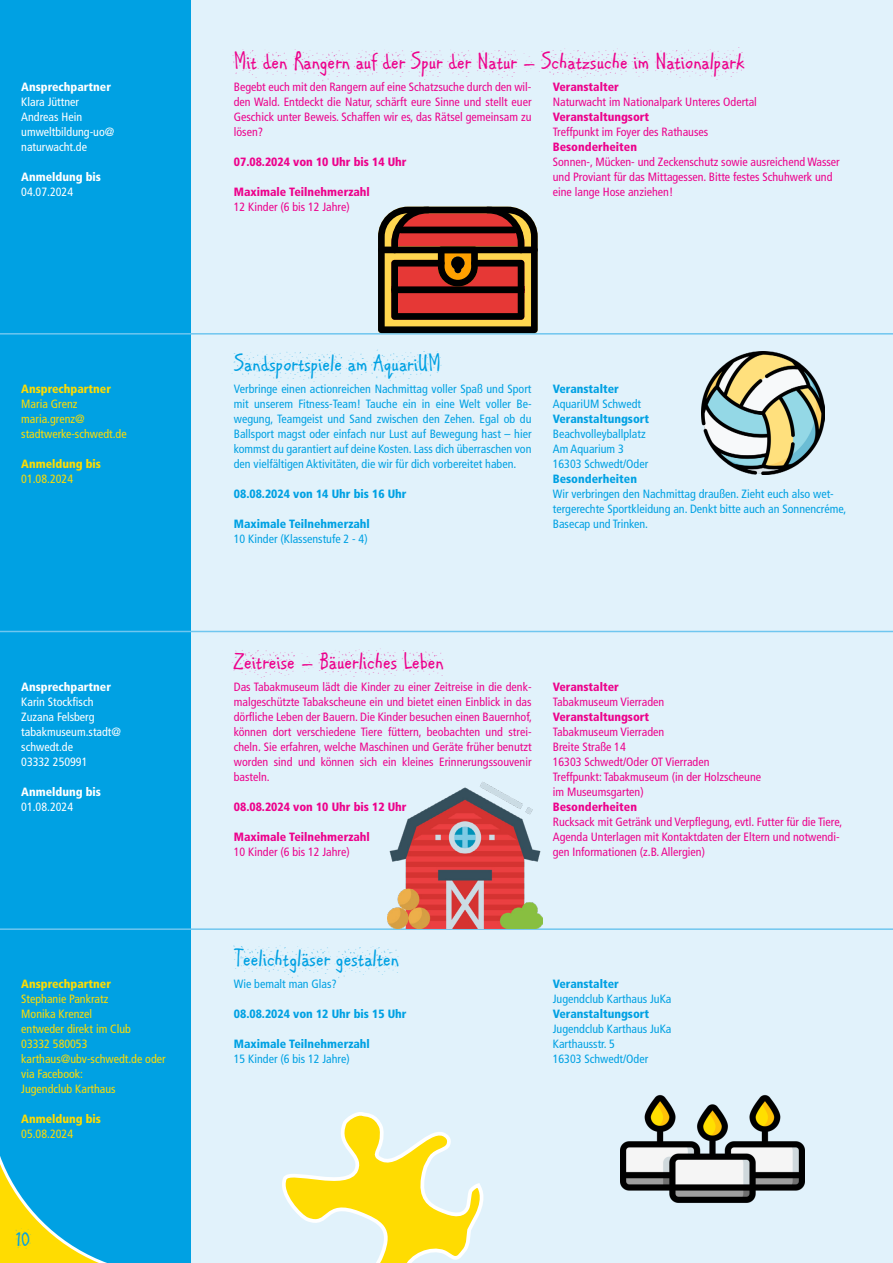
<style>
.page{position:relative;width:893px;height:1263px;background:#fff}
.page>*{position:absolute;margin:0;border:0;box-sizing:border-box;transform-origin:0 0}
.t1{font:24px "ARCARTER";color:#ed028c}
.t2{font:24px "ARCARTER";color:#00a1e3}
.t3{font:22.5px "ARCARTER";color:#00a1e3}
.t4{font:condensed 12px/15px "Frutiger LT Std";color:#ed028c}
.t5{font:condensed 12px/15px "Frutiger LT Std";color:#00a1e3}
.t6{font:900 condensed 12px "Frutiger LT Std";color:#ed028c}
.t7{font:condensed 12px/15px "Frutiger LT Std";color:#ffdc01}
.t8{font:900 condensed 12px "Frutiger LT Std";color:#00a1e3}
.t9{font:condensed 12px/15px "Frutiger LT Std";color:#fff}
.t10{font:900 condensed 12px "Frutiger LT Std";color:#fff}
.t11{font:900 condensed 12px "Frutiger LT Std";color:#ffdc01}
</style>
<div class="page">
<div style="left:0;top:0;width:191px;height:1263px;background:#00a1e3"></div>
<svg style="left:0;top:1156px;width:107px;height:107px"></svg>
<div style="left:191px;top:0;width:702px;height:1263px;background:#e1f2fb"></div>
<hr style="left:0;top:333px;width:893px;height:2px;background:#6fc6ef">
<hr style="left:0;top:631px;width:893px;height:1px;background:#6fc6ef">
<hr style="left:0;top:928px;width:893px;height:2px;background:#6fc6ef">
<svg style="left:282px;top:1112px;width:202px;height:151px"></svg>
<svg style="left:378px;top:207px;width:160px;height:126px;background:#893f25"></svg>
<div style="left:391px;top:286px;width:133px;height:7px;background:#000;border-radius:3px"></div>
<div style="left:398px;top:227px;width:120px;height:6px;background:#000;border-radius:3px"></div>
<div style="left:451px;top:257px;width:13px;height:13px;background:#000;border-radius:50%"></div>
<div style="left:454px;top:260px;width:7px;height:13px;background:#000;border-radius:3px"></div>
<img style="left:388px;top:782px;width:154px;height:147px">
<img style="left:702px;top:352px;width:123px;height:123px">
<img style="left:620px;top:1095px;width:184px;height:108px">
<p class="t10" style="left:21px;top:80px;width:91px">Ansprechpartner</p>
<p class="t9" style="left:21px;top:94px;width:95px">Klara Jüttner<br>Andreas Hein umweltbildung-uo@ naturwacht.de</p>
<p class="t10" style="left:21px;top:170px;width:81px">Anmeldung bis</p>
<p class="t9" style="left:21px;top:184px;width:53px">04.07.2024</p>
<p class="t11" style="left:21px;top:381px;width:91px">Ansprechpartner</p>
<p class="t7" style="left:21px;top:396px;width:107px">Maria Grenz maria.grenz@ stadtwerke-schwedt.de</p>
<p class="t11" style="left:21px;top:456px;width:81px">Anmeldung bis</p>
<p class="t7" style="left:21px;top:471px;width:53px">01.08.2024</p>
<p class="t10" style="left:21px;top:679px;width:91px">Ansprechpartner</p>
<p class="t9" style="left:21px;top:694px;width:101px">Karin Stockfisch<br>Zuzana Felsberg tabakmuseum.stadt@ schwedt.de<br>03332 250991</p>
<p class="t10" style="left:21px;top:784px;width:81px">Anmeldung bis</p>
<p class="t9" style="left:21px;top:799px;width:53px">01.08.2024</p>
<p class="t11" style="left:21px;top:977px;width:91px">Ansprechpartner</p>
<p class="t7" style="left:21px;top:992px;width:146px">Stephanie Pankratz<br>Monika Krenzel<br>entweder direkt im Club<br>03332 580053 karthaus@ubv-schwedt.de oder via Facebook:<br>Jugendclub Karthaus</p>
<p class="t11" style="left:21px;top:1112px;width:81px">Anmeldung bis</p>
<p class="t7" style="left:21px;top:1127px;width:53px">05.08.2024</p>
<h2 class="t3" style="left:16px;top:1225px;width:15px">10</h2>
<h1 class="t1" style="left:234px;top:47px;width:512px">MIT DEN RANGERN AUF DER SPUR DER NATUR – SCHATZSUCHE IM NATIONALPARK</h1>
<p class="t6" style="left:553px;top:80px;width:68px">Veranstalter</p>
<p class="t4" style="left:553px;top:94px;width:206px">Naturwacht im Nationalpark Unteres Odertal</p>
<p class="t6" style="left:553px;top:110px;width:98px">Veranstaltungsort</p>
<p class="t4" style="left:553px;top:124px;width:157px">Treffpunkt im Foyer des Rathauses</p>
<p class="t6" style="left:553px;top:140px;width:86px">Besonderheiten</p>
<p class="t4" style="left:553px;top:154px;width:289px">Sonnen-, Mücken- und Zeckenschutz sowie ausreichend Wasser und Proviant für das Mittagessen. Bitte festes Schuhwerk und eine lange Hose anziehen!</p>
<p class="t4" style="left:234px;top:79px;width:299px;text-align:justify">Begebt euch mit den Rangern auf eine Schatzsuche durch den wil&shy;den Wald. Entdeckt die Natur, schärft eure Sinne und stellt euer Geschick unter Beweis. Schaffen wir es, das Rätsel gemeinsam zu lösen?</p>
<p class="t6" style="left:234px;top:155px;width:174px">07.08.2024 von 10 Uhr bis 14 Uhr</p>
<p class="t6" style="left:234px;top:185px;width:138px">Maximale Teilnehmerzahl</p>
<p class="t4" style="left:234px;top:199px;width:117px">12 Kinder (6 bis 12 Jahre)</p>
<h1 class="t2" style="left:234px;top:349px;width:208px">SANDSPORTSPIELE AM AQUARIUM</h1>
<p class="t5" style="left:234px;top:381px;width:299px;text-align:justify">Verbringe einen actionreichen Nachmittag voller Spaß und Sport mit unserem Fitness-Team! Tauche ein in eine Welt voller Be&shy;wegung, Teamgeist und Sand zwischen den Zehen. Egal ob du Ballsport magst oder einfach nur Lust auf Bewegung hast – hier kommst du garantiert auf deine Kosten. Lass dich überraschen von den vielfältigen Aktivitäten, die wir für dich vorbereitet haben.</p>
<p class="t8" style="left:234px;top:486px;width:174px">08.08.2024 von 14 Uhr bis 16 Uhr</p>
<p class="t8" style="left:234px;top:516px;width:138px">Maximale Teilnehmerzahl</p>
<p class="t5" style="left:234px;top:531px;width:135px">10 Kinder (Klassenstufe 2 - 4)</p>
<p class="t8" style="left:553px;top:381px;width:68px">Veranstalter</p>
<p class="t5" style="left:553px;top:396px;width:90px">AquariUM Schwedt</p>
<p class="t8" style="left:553px;top:411px;width:98px">Veranstaltungsort</p>
<p class="t5" style="left:553px;top:426px;width:97px">Beachvolleyballplatz<br>Am Aquarium 3<br>16303 Schwedt/Oder</p>
<p class="t8" style="left:553px;top:471px;width:86px">Besonderheiten</p>
<p class="t5" style="left:553px;top:486px;width:295px">Wir verbringen den Nachmittag draußen. Zieht euch also wet&shy;tergerechte Sportkleidung an. Denkt bitte auch an Sonnencréme,<br>Basecap und Trinken.</p>
<h1 class="t1" style="left:234px;top:646px;width:211px">ZEITREISE – BÄUERLICHES LEBEN</h1>
<p class="t4" style="left:234px;top:679px;width:300px;text-align:justify">Das Tabakmuseum lädt die Kinder zu einer Zeitreise in die denk&shy;malgeschützte Tabakscheune ein und bietet einen Einblick in das dörfliche Leben der Bauern. Die Kinder besuchen einen Bauernhof, können dort verschiedene Tiere füttern, beobachten und strei&shy;cheln. Sie erfahren, welche Maschinen und Geräte früher benutzt worden sind und können sich ein kleines Erinnerungssouvenir basteln.</p>
<p class="t6" style="left:234px;top:799px;width:174px">08.08.2024 von 10 Uhr bis 12 Uhr</p>
<p class="t6" style="left:234px;top:829px;width:138px">Maximale Teilnehmerzahl</p>
<p class="t4" style="left:234px;top:844px;width:117px">10 Kinder (6 bis 12 Jahre)</p>
<p class="t6" style="left:553px;top:679px;width:68px">Veranstalter</p>
<p class="t4" style="left:553px;top:694px;width:113px">Tabakmuseum Vierraden</p>
<p class="t6" style="left:553px;top:709px;width:98px">Veranstaltungsort</p>
<p class="t4" style="left:553px;top:724px;width:210px">Tabakmuseum Vierraden<br>Breite Straße 14<br>16303 Schwedt/Oder OT Vierraden<br>Treffpunkt: Tabakmuseum (in der Holzscheune im Museumsgarten)</p>
<p class="t6" style="left:553px;top:799px;width:86px">Besonderheiten</p>
<p class="t4" style="left:553px;top:814px;width:291px">Rucksack mit Getränk und Verpflegung, evtl. Futter für die Tiere,<br>Agenda Unterlagen mit Kontaktdaten der Eltern und notwendi&shy;gen Informationen (z.B. Allergien)</p>
<h1 class="t2" style="left:234px;top:944px;width:167px">TEELICHTGLÄSER GESTALTEN</h1>
<p class="t5" style="left:234px;top:977px;width:105px">Wie bemalt man Glas?</p>
<p class="t8" style="left:234px;top:1007px;width:174px">08.08.2024 von 12 Uhr bis 15 Uhr</p>
<p class="t8" style="left:234px;top:1037px;width:138px">Maximale Teilnehmerzahl</p>
<p class="t5" style="left:234px;top:1052px;width:117px">15 Kinder (6 bis 12 Jahre)</p>
<p class="t8" style="left:553px;top:977px;width:68px">Veranstalter</p>
<p class="t5" style="left:553px;top:992px;width:120px">Jugendclub Karthaus JuKa</p>
<p class="t8" style="left:553px;top:1007px;width:98px">Veranstaltungsort</p>
<p class="t5" style="left:553px;top:1022px;width:120px">Jugendclub Karthaus JuKa<br>Karthausstr. 5<br>16303 Schwedt/Oder</p>
</div>
